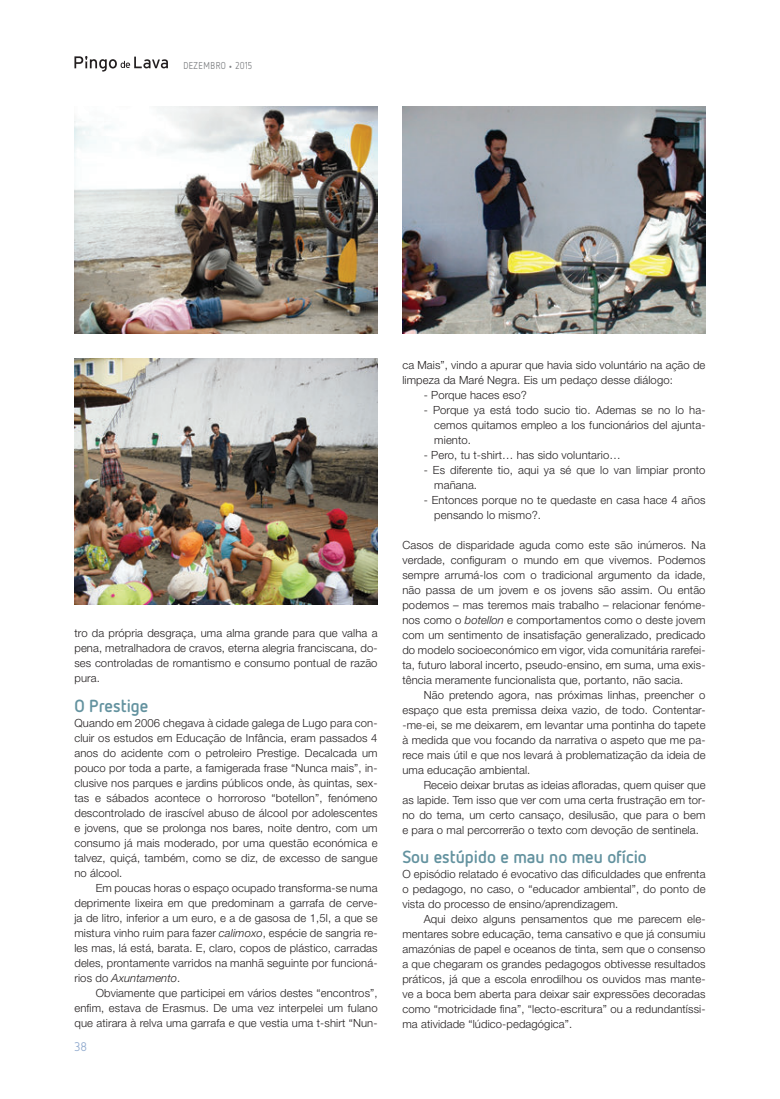
<style>
.page{position:relative;width:780px;height:1099px;background:#fff}
.page>*{position:absolute;margin:0;border:0;box-sizing:border-box;transform-origin:0 0}
.tit-paragrafo{font:700 17.5px "Netto";color:#63929f}
.t1{font:12.5px "Netto";color:#94add0}
.txt-pr{font:300 11.25px/15px "Helvetica Neue LT Std";letter-spacing:.01em;color:#231f20;text-align:justify}
.txt{font:300 11.25px/15px "Helvetica Neue LT Std";letter-spacing:.01em;color:#231f20;text-align:justify}
.text-tab{font:300 11.25px/15px "Helvetica Neue LT Std";letter-spacing:.01em;color:#231f20}
.t2{font:10px "Netto";letter-spacing:.06em;color:#808285;scale:.89 1}
.s1{font-family:"Helvetica Neue";font-size:6.25px}
.s2{font-style:italic}
</style>
<div class="page">
<svg style="left:74px;top:56px;width:94px;height:16px"></svg>
<img style="left:74px;top:358px;width:303px;height:246px">
<img style="left:74px;top:106px;width:303px;height:228px">
<img style="left:402px;top:106px;width:303px;height:228px">
<p class="t2" style="left:184px;top:59px;width:79px">DEZEMBRO <span class="s1">•</span> 2015</p>
<p class="txt-pr" style="left:74px;top:625px;width:304px">tro da própria desgraça, uma alma grande para que valha a pena, metralhadora de cravos, eterna alegria franciscana, do&shy;ses controladas de romantismo e consumo pontual de razão pura.</p>
<p class="tit-paragrafo" style="left:74px;top:694px;width:75px">O Prestige</p>
<p class="txt" style="left:74px;top:715px;width:304px">Quando em 2006 chegava à cidade galega de Lugo para con&shy;cluir os estudos em Educação de Infância, eram passados 4 anos do acidente com o petroleiro Prestige. Decalcada um pouco por toda a parte, a famigerada frase “Nunca mais”, in&shy;clusive nos parques e jardins públicos onde, às quintas, sex&shy;tas e sábados acontece o horroroso “botellon”, fenómeno descontrolado de irascível abuso de álcool por adolescentes e jovens, que se prolonga nos bares, noite dentro, com um consumo já mais moderado, por uma questão económica e talvez, quiçá, também, como se diz, de excesso de sangue no álcool.</p>
<p class="txt-pr" style="left:74px;top:880px;width:305px;text-indent:21px">Em poucas horas o espaço ocupado transforma-se numa deprimente lixeira em que predominam a garrafa de cerve&shy;ja de litro, inferior a um euro, e a de gasosa de 1,5l, a que se mistura vinho ruim para fazer <span class="s2">calimoxo</span>, espécie de sangria re&shy;les mas, lá está, barata. E, claro, copos de plástico, carradas deles, prontamente varridos na manhã seguinte por funcioná&shy;rios do <span class="s2">Axuntamento</span>.</p>
<p class="txt-pr" style="left:74px;top:985px;width:304px;text-indent:21px">Obviamente que participei em vários destes “encontros”, enfim, estava de Erasmus. De uma vez interpelei um fulano que atirara à relva uma garrafa e que vestia uma t-shirt “Nun-</p>
<p class="t1" style="left:74px;top:1038px;width:14px">38</p>
<p class="txt-pr" style="left:402px;top:357px;width:304px">ca Mais”, vindo a apurar que havia sido voluntário na ação de limpeza da Maré Negra. Eis um pedaço desse diálogo:</p>
<p class="text-tab" style="left:423px;top:387px;width:105px">- Porque haces eso?</p>
<p class="text-tab" style="left:434px;top:402px;width:273px;text-align:justify;text-indent:-11px">- Porque ya está todo sucio tio. Ademas se no lo ha&shy;cemos quitamos empleo a los funcionários del ajunta&shy;miento.</p>
<p class="text-tab" style="left:423px;top:447px;width:198px">- Pero, tu t-shirt… has sido voluntario…</p>
<p class="text-tab" style="left:434px;top:462px;width:273px;text-indent:-11px">- Es diferente tio, aqui ya sé que lo van limpiar pronto mañana.</p>
<p class="text-tab" style="left:434px;top:492px;width:273px;text-indent:-11px">- Entonces porque no te quedaste en casa hace 4 años pensando lo mismo?.</p>
<p class="txt" style="left:402px;top:537px;width:304px">Casos de disparidade aguda como este são inúmeros. Na verdade, configuram o mundo em que vivemos. Podemos sempre arrumá-los com o tradicional argumento da idade, não passa de um jovem e os jovens são assim. Ou então podemos – mas teremos mais trabalho – relacionar fenóme&shy;nos como o <span class="s2">botellon</span> e comportamentos como o deste jovem com um sentimento de insatisfação generalizado, predicado do modelo socioeconómico em vigor, vida comunitária rarefei&shy;ta, futuro laboral incerto, pseudo-ensino, em suma, uma exis&shy;tência meramente funcionalista que, portanto, não sacia.</p>
<p class="txt-pr" style="left:402px;top:687px;width:304px;text-indent:21px">Não pretendo agora, nas próximas linhas, preencher o espaço que esta premissa deixa vazio, de todo. Contentar--me-ei, se me deixarem, em levantar uma pontinha do tapete à medida que vou focando da narrativa o aspeto que me pa&shy;rece mais útil e que nos levará à problematização da ideia de uma educação ambiental.</p>
<p class="txt-pr" style="left:402px;top:777px;width:304px;text-indent:21px">Receio deixar brutas as ideias afloradas, quem quiser que as lapide. Tem isso que ver com uma certa frustração em tor&shy;no do tema, um certo cansaço, desilusão, que para o bem e para o mal percorrerão o texto com devoção de sentinela.</p>
<p class="tit-paragrafo" style="left:402px;top:846px;width:246px">Sou estúpido e mau no meu ofício</p>
<p class="txt" style="left:402px;top:866px;width:304px">O episódio relatado é evocativo das dificuldades que enfrenta o pedagogo, no caso, o “educador ambiental”, do ponto de vista do processo de ensino/aprendizagem.</p>
<p class="txt-pr" style="left:402px;top:911px;width:304px;text-indent:21px">Aqui deixo alguns pensamentos que me parecem ele&shy;mentares sobre educação, tema cansativo e que já consumiu amazónias de papel e oceanos de tinta, sem que o consenso a que chegaram os grandes pedagogos obtivesse resultados práticos, já que a escola enrodilhou os ouvidos mas mante&shy;ve a boca bem aberta para deixar sair expressões decoradas como “motricidade fina”, “lecto-escritura” ou a redundantíssi&shy;ma atividade “lúdico-pedagógica”.</p>
</div>
